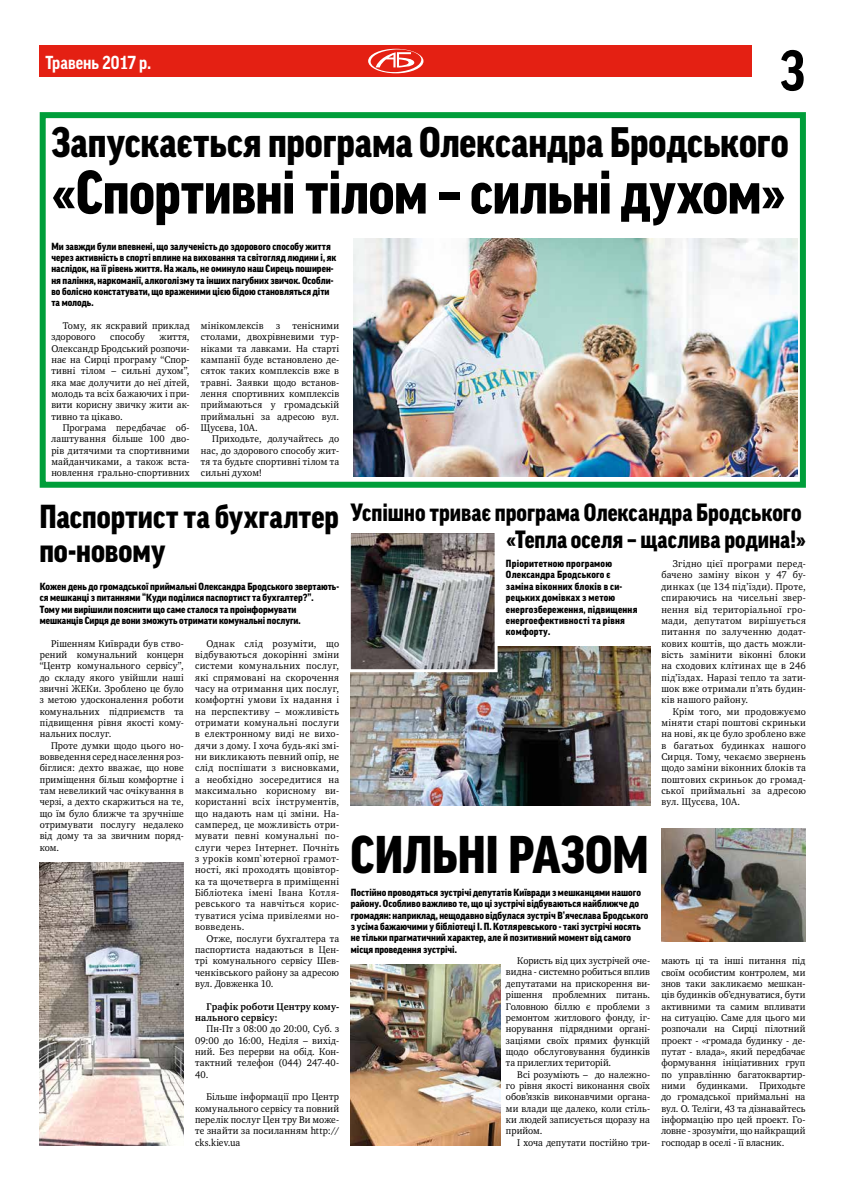
<style>
.page{position:relative;width:848px;height:1191px;background:#fff}
.page>*{position:absolute;margin:0;border:0;box-sizing:border-box;transform-origin:0 0}
.t1{font:900 59.2px "Weelsing Narrow";letter-spacing:-.01em;color:#000;scale:.95 1}
.t2{font:700 55.2px "Weelsing Narrow";color:#000;scale:.95 1}
.t3{font:900 51.2px "Weelsing Narrow";letter-spacing:-.01em;color:#000}
.t4{font:900 41.2px "Weelsing Narrow";color:#000;scale:.95 1}
.t5{font:900 32.1px/33.4px "Weelsing Narrow";color:#000;scale:.95 1}
.t6{font:900 24.1px/27.4px "Weelsing Narrow";color:#000;text-align:right;scale:.95 1}
.t7{font:700 18.1px "Weelsing Narrow";letter-spacing:-.005em;color:#fff;scale:.95 1}
.t8{font:10px/11.3px "Charter C";letter-spacing:.015em;color:#000;text-align:justify;scale:.95 1}
.t9{font:900 10px/11.3px "Weelsing Narrow";color:#000}
.t10{font:900 10px/11.3px "Weelsing Narrow";letter-spacing:.02em;color:#000}
.t11{font:700 10px/11.3px "Charter C";letter-spacing:.01em;color:#000;scale:.95 1}
</style>
<div class="page">
<div style="left:40px;top:45px;width:712px;height:32px;background:#e42013"></div>
<svg style="left:368px;top:48px;width:55px;height:25px"></svg>
<div style="left:40px;top:112px;width:766px;height:376px;border:6px solid #009e3a"></div>
<img style="left:354px;top:238px;width:443px;height:238px">
<img style="left:40px;top:862px;width:144px;height:283px">
<img style="left:351px;top:647px;width:299px;height:158px">
<img style="left:662px;top:828px;width:144px;height:113px">
<img style="left:350px;top:964px;width:150px;height:181px">
<img style="left:350px;top:533px;width:149px;height:140px">
<h3 class="t7" style="left:45px;top:52px;width:113px">Травень 2017 р.</h3>
<h2 class="t2" style="left:778px;top:40px;width:29px">3</h2>
<h3 class="t4" style="left:51px;top:119px;width:777px">Запускається програма Олександра Бродського</h3>
<h1 class="t1" style="left:51px;top:159px;width:774px">«Спортивні тілом – сильні духом»</h1>
<p class="t9" style="left:51px;top:240px;width:286px">Ми завжди були впевнені, що залученість до здорового способу життя через активність в спорті вплине на виховання та світогляд людини і, як наслідок, на її рівень життя. На жаль, не оминуло наш Сирець поширен&shy;ня паління, наркоманії, алкоголізму та інших пагубних звичок. Особли&shy;во болісно констатувати, що враженими цією бідою становляться діти та молодь.</p>
<p class="t8" style="left:51px;top:320px;width:147px;text-indent:11px">Тому, як яскравий приклад здорового</p>
<p class="t8" style="left:110px;top:331px;width:38px">способу</p>
<p class="t8" style="left:51px;top:331px;width:147px;text-indent:108px">життя, Олександр Бродський розпочи&shy;нає на Сирці програму “Спор&shy;тивні тілом – сильні духом”, яка має долучити до неї дітей, молодь та всіх бажаючих і при&shy;вити корисну звичку жити ак&shy;тивно та цікаво.</p>
<p class="t8" style="left:51px;top:422px;width:147px;text-indent:11px">Програма передбачає об&shy;лаштування більше 100 дво&shy;рів дитячими та спортивними майданчиками, а також вста&shy;новлення грально-спортивних</p>
<p class="t8" style="left:201px;top:320px;width:147px">мінікомлексів з тенісними столами, двохрівневими тур&shy;ніками та лавками. На старті кампанії буде встановлено де&shy;сяток таких комплексів вже в травні. Заявки щодо встанов&shy;лення спортивних комплексів приймаються у громадській приймальні за адресою вул.<br>Щусєва, 10А.</p>
<p class="t8" style="left:201px;top:433px;width:147px;text-indent:11px">Приходьте, долучайтесь до нас, до здорового способу жит&shy;тя та будьте спортивні тілом та сильні духом!</p>
<h3 class="t5" style="left:39px;top:500px;width:317px">Паспортист та бухгалтер по-новому</h3>
<p class="t9" style="left:40px;top:580px;width:301px">Кожен день до громадської приймальні Олександра Бродського звертають&shy;ся мешканці з питаннями “Куди поділися паспортист та бухгалтер?”.<br>Тому ми вирішили пояснити що саме сталося та проінформувати мешканців Сирця де вони зможуть отримати комунальні послуги.</p>
<p class="t8" style="left:40px;top:637px;width:153px;text-indent:11px">Рішенням Київради був ство&shy;рений комунальний концерн “Центр комунального сервісу”, до складу якого увійшли наші звичні ЖЕКи. Зроблено це було з метою удосконалення роботи комунальних підприємств та підвищення рівня якості кому&shy;нальних послуг.</p>
<p class="t8" style="left:40px;top:739px;width:153px;text-indent:11px">Проте думки щодо цього но&shy;вовведення серед населення роз&shy;біглися: дехто вважає, що нове приміщення більш комфортне і там невеликий час очікування в черзі, а дехто скаржиться на те, що їм було ближче та зручніше отримувати послугу недалеко від дому та за звичним поряд&shy;ком.</p>
<p class="t8" style="left:195px;top:637px;width:153px;text-indent:11px">Однак слід розуміти, що відбуваються докорінні зміни системи комунальних послуг, які спрямовані на скорочення часу на отримання цих послуг, комфортні умови їх надання і на перспективу – можливість отримати комунальні послуги в електронному виді не вихо&shy;дячи з дому. І хоча будь-які змі&shy;ни викликають певний опір, не слід поспішати з висновками, а необхідно зосередитися на максимально корисному ви&shy;користанні всіх інструментів, що надають нам ці зміни. На&shy;самперед, це можливість отри&shy;мувати певні комунальні по&shy;слуги через Інтернет. Почніть з уроків комп`ютерної грамот&shy;ності, які проходять щовівтор&shy;ка та щочетверга в приміщенні Бібліотека імені Івана Котля&shy;ревського та навчіться корис&shy;туватися усіма привілеями но&shy;вовведень.</p>
<p class="t8" style="left:195px;top:932px;width:153px;text-indent:11px">Отже, послуги бухгалтера та паспортиста надаються в Цен&shy;трі комунального сервісу Шев&shy;ченківського району за адресою вул. Довженка 10.</p>
<p class="t11" style="left:195px;top:1000px;width:153px;text-indent:11px">Графік роботи Центру кому&shy;нального сервісу:</p>
<p class="t8" style="left:195px;top:1023px;width:153px;text-indent:11px">Пн-Пт з 08:00 до 20:00, Суб. з 09:00 до 16:00, Неділя – вихід&shy;ний. Без перерви на обід. Кон&shy;тактний телефон (044) 247-40- 40.</p>
<p class="t8" style="left:195px;top:1091px;width:153px;text-indent:11px">Більше інформації про Центр комунального сервісу та повний перелік послуг Цен тру Ви може&shy;те знайти за посиланням http:// cks.kiev.ua</p>
<h3 class="t6" style="left:350px;top:498px;width:481px">Успішно триває програма Олександра Бродського «Тепла оселя – щаслива родина!»</h3>
<p class="t10" style="left:506px;top:558px;width:133px">Пріоритетною програмою<br>Олександра Бродського є заміна віконних блоків в си&shy;рецьких домівках з метою енергозбереження, підвищення енергоефективності та рівня комфорту.</p>
<p class="t8" style="left:661px;top:558px;width:154px;text-indent:11px">Згідно цієї програми перед&shy;бачено заміну вікон у 47 бу&shy;динках (це 134 під’їзди). Проте, спираючись на чисельні звер&shy;нення від територіальної гро&shy;мади, депутатом вирішується питання по залученню додат&shy;кових коштів, що дасть можли&shy;вість замінити віконні блоки на сходових клітинах ще в 246 під’їздах. Наразі тепло та зати&shy;шок вже отримали п’ять будин&shy;ків нашого району.</p>
<p class="t8" style="left:661px;top:705px;width:154px;text-indent:11px">Крім того, ми продовжуємо міняти старі поштові скриньки на нові, як це було зроблено вже в багатьох будинках нашого Сирця. Тому, чекаємо звернень щодо заміни віконних блоків та поштових скриньок до громад&shy;ської приймальні за адресою вул. Щусєва, 10А.</p>
<h3 class="t3" style="left:350px;top:826px;width:300px">СИЛЬНІ РАЗОМ</h3>
<p class="t9" style="left:351px;top:887px;width:299px">Постійно проводяться зустрічі депутатів Київради з мешканцями нашого району. Особливо важливо те, що ці зустрічі відбуваються найближче до громадян: наприклад, нещодавно відбулася зустріч В’ячеслава Бродського з усіма бажаючими у бібліотеці І. П. Котляревського - такі зустрічі носять не тільки прагматичний характер, але й позитивний момент від самого місця проведення зустрічі.</p>
<p class="t8" style="left:506px;top:955px;width:153px;text-indent:11px">Користь від цих зустрічей оче&shy;видна - системно робиться вплив депутатами на прискорення ви&shy;рішення проблемних питань.<br>Головною біллю є проблеми з ремонтом житлового фонду, іг&shy;норування підрядними органі&shy;заціями своїх прямих функцій щодо обслуговування будинків та прилеглих територій.</p>
<p class="t8" style="left:506px;top:1068px;width:153px;text-indent:11px">Всі розуміють – до належно&shy;го рівня якості виконання своїх обов’язків виконавчими органа&shy;ми влади ще далеко, коли стіль&shy;ки людей записується щоразу на прийом.</p>
<p class="t8" style="left:517px;top:1136px;width:141px">І хоча депутати постійно три-</p>
<p class="t8" style="left:661px;top:955px;width:153px">мають ці та інші питання під своїм особистим контролем, ми знов таки закликаємо мешкан&shy;ців будинків об’єднуватися, бути активними та самим впливати на ситуацію. Саме для цього ми розпочали на Сирці пілотний проект - «громада будинку - де&shy;путат - влада», який передбачає формування ініціативних груп по управлінню багатоквартир&shy;ними будинками. Приходьте до громадської приймальні на вул. О. Теліги, 43 та дізнавайтесь інформацію про цей проект. Го&shy;ловне - зрозуміти, що найкращий господар в оселі - її власник.</p>
</div>
